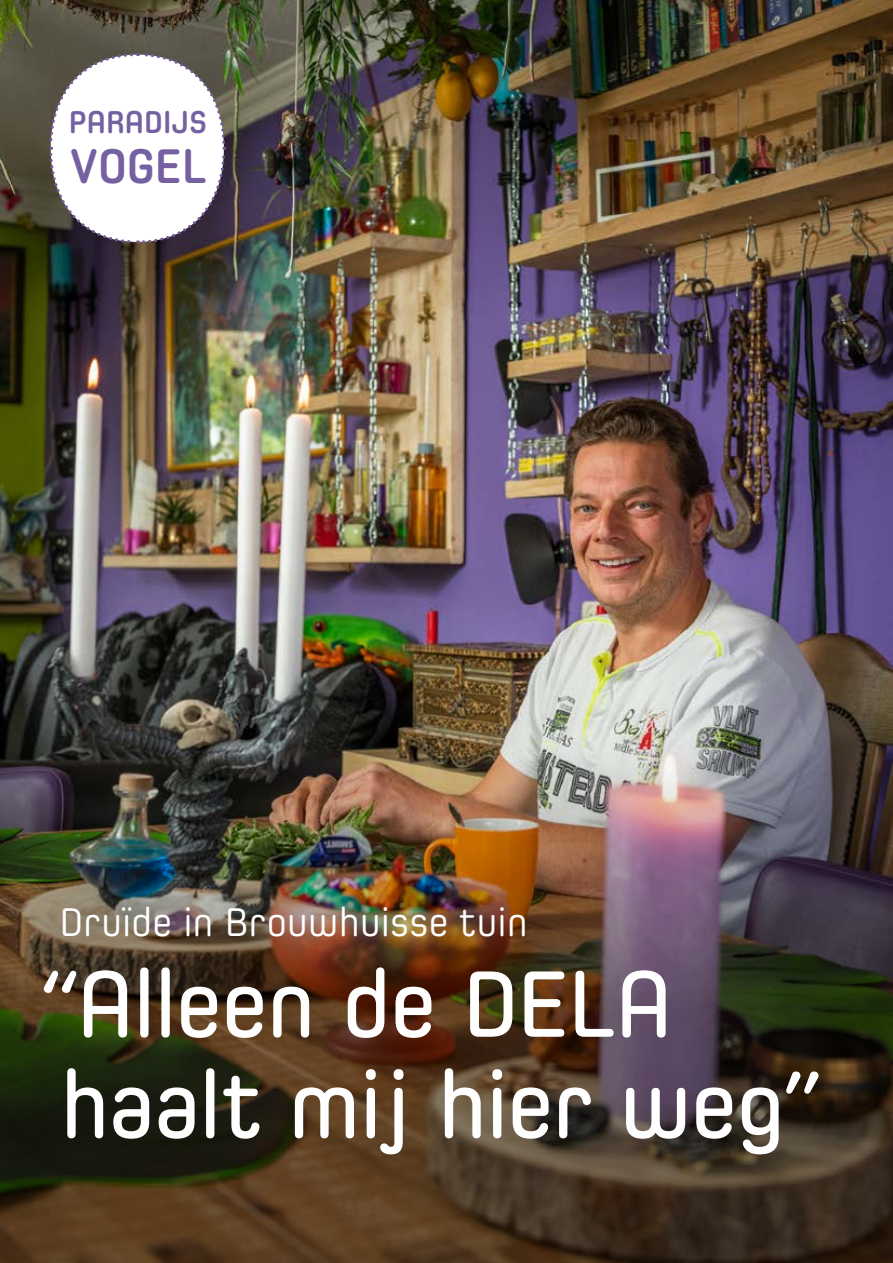
<style>
.page{position:relative;width:893px;height:1263px;background:#fff}
.page>*{position:absolute;margin:0;border:0;box-sizing:border-box;transform-origin:0 0}
.t1{font:600 96px/100.8px "Spoon";letter-spacing:-.045em;color:#fff}
.t2{font:700 49.5px "Spoon";letter-spacing:-.03em;color:#7561a1}
.t3{font:40.8px "Spoon";letter-spacing:-.035em;color:#fff}
.t4{font:700 32.25px "Spoon";letter-spacing:-.03em;color:#7561a1}
</style>
<div class="page">
<img style="left:0;top:0;width:893px;height:738px">
<img style="left:0;top:738px;width:893px;height:525px">
<svg style="left:48px;top:52px;width:179px;height:193px"></svg>
<p class="t4" style="left:68px;top:104px;width:140px">PARADIJS</p>
<p class="t2" style="left:70px;top:137px;width:138px">VOGEL</p>
<p class="t3" style="left:59px;top:899px;width:471px">Druïde in Brouwhuisse tuin</p>
<p class="t1" style="left:36px;top:954px;width:792px">“Alleen de DELA haalt mij hier weg”</p>
</div>
